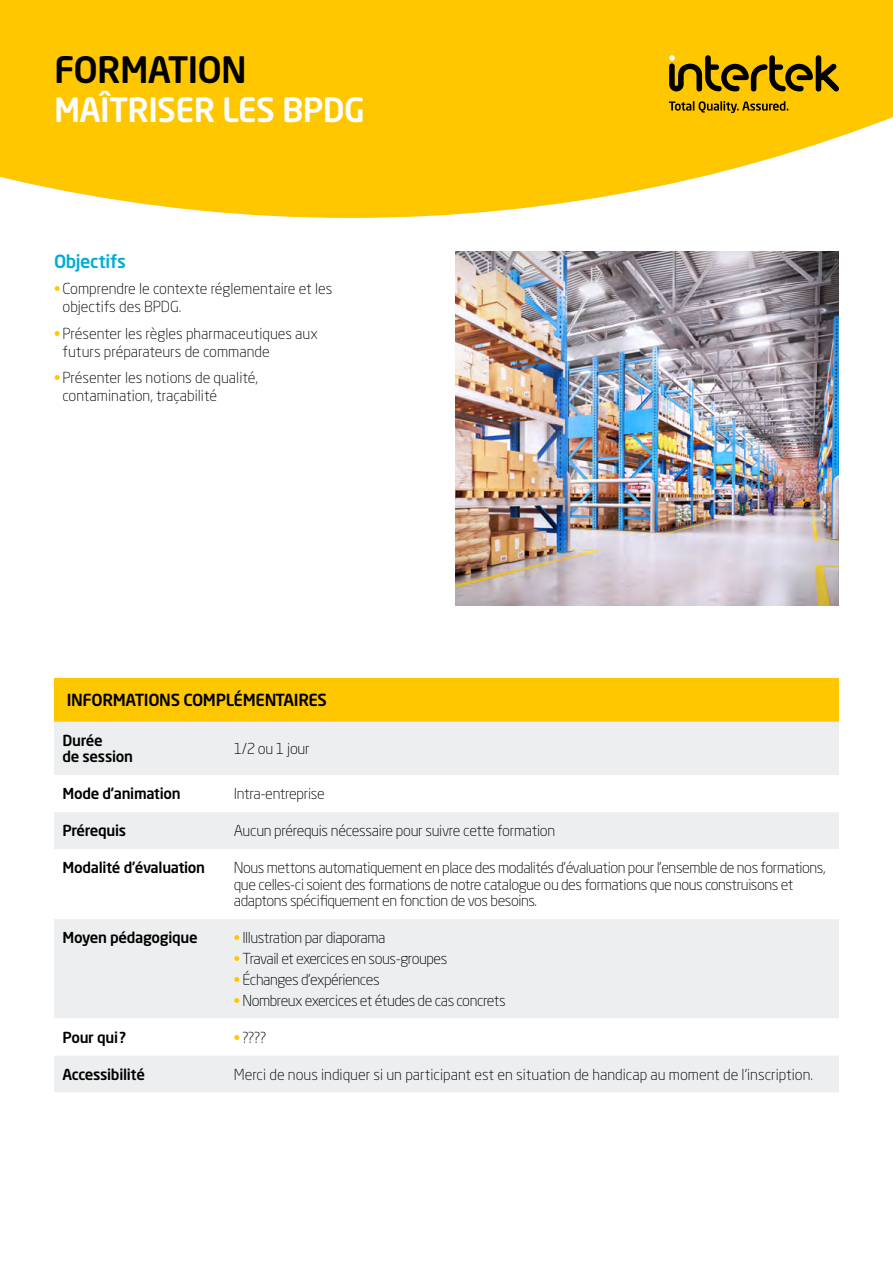
<style>
.page{position:relative;width:893px;height:1263px;background:#fff}
.page>*{position:absolute;margin:0;border:0;box-sizing:border-box;transform-origin:0 0}
.t1{font:500 36px "Neo Sans Std";letter-spacing:-.02em;color:#000}
.t2{font:500 33px "Neo Sans Std";letter-spacing:-.02em;color:#fff}
.t3{font:500 18px "Neo Sans Std";letter-spacing:-.02em;color:#00add6}
.t4{font:500 16.5px "Neo Sans Std";letter-spacing:-.02em;color:#000}
.t5{font:300 15px/16.5px "Neo Sans Std";letter-spacing:-.03em;color:#000}
.t6{font:300 15px/18px "Neo Sans Std";color:#000}
.t7{font:500 15px/16.5px "Neo Sans Std";letter-spacing:-.02em;color:#000}
.s1{font-weight:500;color:#fec700}
</style>
<div class="page">
<svg style="left:0;top:0;width:893px;height:218px;background:#fecd1f"></svg>
<svg style="left:669px;top:55px;width:170px;height:36px;background:#9d7b00"></svg>
<svg style="left:669px;top:101px;width:119px;height:12px"></svg>
<div style="left:54px;top:678px;width:785px;height:44px;background:#fec700"></div>
<div style="left:54px;top:722px;width:785px;height:370px;background:#edeeef"></div>
<svg style="left:54px;top:775px;width:785px;height:280px"></svg>
<img style="left:455px;top:252px;width:384px;height:354px">
<h1 class="t1" style="left:54px;top:47px;width:194px">FORMATION</h1>
<h2 class="t2" style="left:54px;top:89px;width:313px">MAÎTRISER LES BPDG</h2>
<p class="t3" style="left:54px;top:250px;width:73px">Objectifs</p>
<p class="t6" style="left:63px;top:280px;width:271px;text-indent:-9px"><span class="s1">•</span> Comprendre le contexte réglementaire et les objectifs des BPDG.</p>
<p class="t6" style="left:63px;top:324px;width:257px;text-indent:-9px"><span class="s1">•</span> Présenter les règles pharmaceutiques aux futurs préparateurs de commande</p>
<p class="t6" style="left:63px;top:369px;width:197px;text-indent:-9px"><span class="s1">•</span> Présenter les notions de qualité, contamination, traçabilité</p>
<p class="t4" style="left:67px;top:690px;width:262px">INFORMATIONS COMPLÉMENTAIRES</p>
<p class="t7" style="left:63px;top:732px;width:72px">Durée<br>de session</p>
<p class="t5" style="left:234px;top:740px;width:77px">1/2 ou 1 jour</p>
<p class="t7" style="left:63px;top:785px;width:120px">Mode d’animation</p>
<p class="t5" style="left:234px;top:785px;width:92px">Intra-entreprise</p>
<p class="t7" style="left:63px;top:822px;width:65px">Prérequis</p>
<p class="t5" style="left:234px;top:822px;width:323px">Aucun prérequis nécessaire pour suivre cette formation</p>
<p class="t7" style="left:63px;top:859px;width:144px">Modalité d’évaluation</p>
<p class="t5" style="left:234px;top:859px;width:593px">Nous mettons automatiquement en place des modalités d’évaluation pour l’ensemble de nos formations, que celles-ci soient des formations de notre catalogue ou des formations que nous construisons et adaptons spécifiquement en fonction de vos besoins.</p>
<p class="t7" style="left:63px;top:929px;width:137px">Moyen pédagogique</p>
<p class="t5" style="left:234px;top:929px;width:153px"><span class="s1">•</span> Illustration par diaporama</p>
<p class="t5" style="left:234px;top:950px;width:215px"><span class="s1">•</span> Travail et exercices en sous-groupes</p>
<p class="t5" style="left:234px;top:971px;width:147px"><span class="s1">•</span> Échanges d’expériences</p>
<p class="t5" style="left:234px;top:992px;width:273px"><span class="s1">•</span> Nombreux exercices et études de cas concrets</p>
<p class="t7" style="left:63px;top:1028px;width:65px">Pour qui?</p>
<p class="t5" style="left:234px;top:1029px;width:34px"><span class="s1">•</span> ????</p>
<p class="t7" style="left:63px;top:1065px;width:84px">Accessibilité</p>
<p class="t6" style="left:234px;top:1065px;width:581px">Merci de nous indiquer si un participant est en situation de handicap au moment de l’inscription.</p>
</div>
